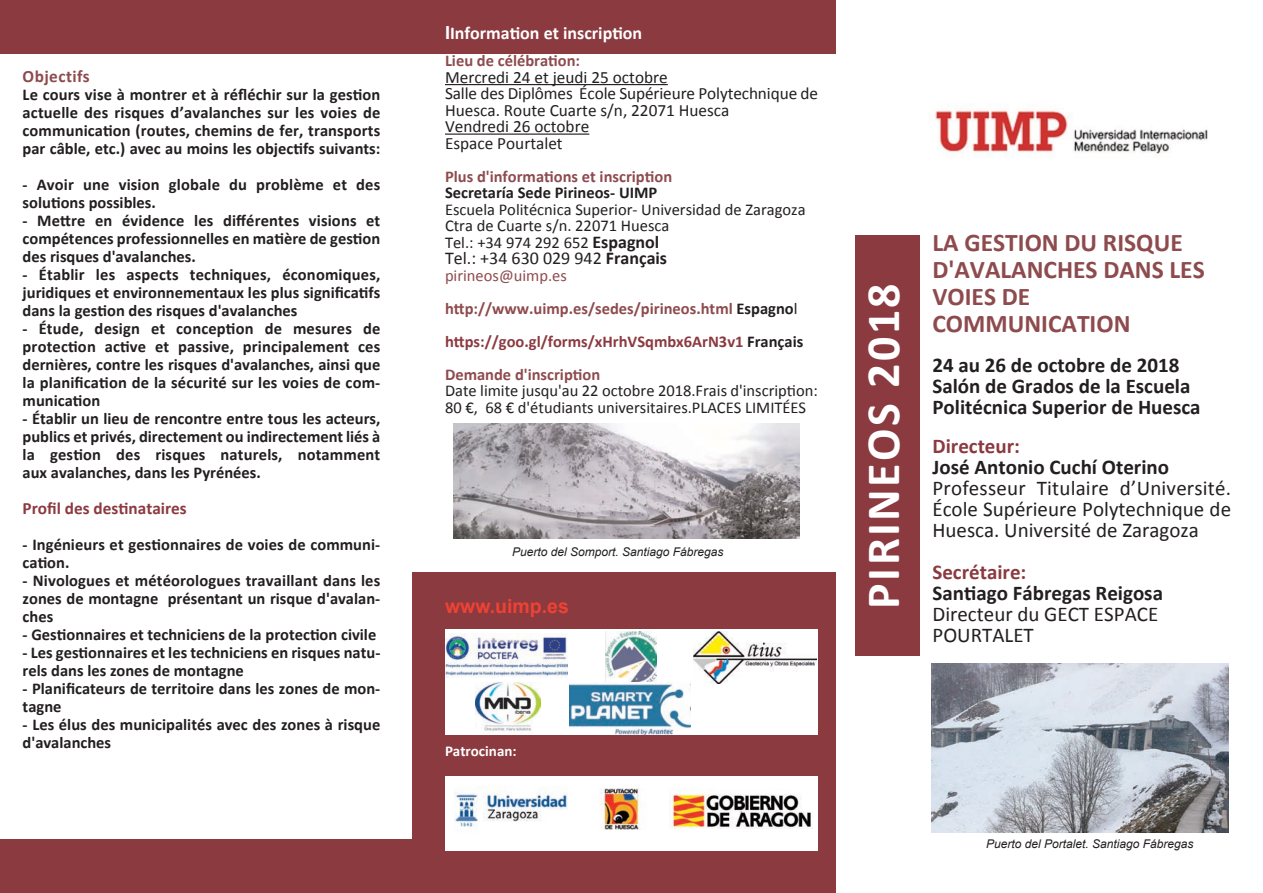
<style>
.page{position:relative;width:1263px;height:893px;background:#fff}
.page>*{position:absolute;margin:0;border:0;box-sizing:border-box;transform-origin:0 0}
.t1{font:700 48px "Calibri";letter-spacing:.05em;color:#fff}
.t2{font:700 25.5px/27px "Calibri";color:#8e4b4e}
.t3{font:21px/21px "Calibri";color:#231f20;text-align:justify}
.t4{font:700 21px/21px "Calibri";color:#231f20}
.t5{font:700 21px "Calibri";color:#8b3a40}
.t6{font:700 19.5px "Arial";color:#ee4234}
.t7{font:18px "Calibri";color:#231f20}
.t8{font:700 18px "Calibri";color:#fff}
.t9{font:17.25px/16.5px "Calibri";color:#231f20}
.t10{font:700 17.25px "Calibri";color:#8b3a40}
.t11{font:700 17.25px "Calibri";letter-spacing:.025em;color:#8e4b4e}
.t12{font:700 16.5px/18px "Calibri";color:#231f20;text-align:justify}
.t13{font:16.5px/16.5px "Calibri";color:#231f20}
.t14{font:700 16.5px/33px "Calibri";color:#8e4b4e}
.t15{font:700 15px "Calibri";color:#fff}
.t16{font:italic 12px "Arial";color:#231f20}
.s1{font-family:"Arial"}
.s2{font-weight:700;font-size:18px}
.s3{font-weight:700}
.s4{font-weight:400}
.s5{color:#231f20}
.s6{font-weight:400;color:#231f20}
.s7{color:#8b3a40}
</style>
<div class="page">
<div style="left:412px;top:573px;width:424px;height:320px;background:#8b3a40"></div>
<div style="left:855px;top:236px;width:64px;height:420px;background:#8b3a40"></div>
<div style="left:0;top:0;width:836px;height:54px;background:#8b3a40"></div>
<hr style="left:445px;top:84px;width:223px;height:1px;background:#231f20">
<hr style="left:445px;top:134px;width:144px;height:1px;background:#231f20">
<div style="left:580px;top:776px;width:89px;height:74px;background:#fff"></div>
<img style="left:600px;top:789px;width:41px;height:41px">
<div style="left:668px;top:776px;width:150px;height:74px;background:#fff"></div>
<img style="left:672px;top:794px;width:141px;height:35px">
<div style="left:445px;top:776px;width:134px;height:74px;background:#fff"></div>
<img style="left:455px;top:790px;width:112px;height:37px">
<div style="left:0;top:839px;width:427px;height:54px;background:#8b3a40"></div>
<img style="left:935px;top:108px;width:273px;height:48px">
<div style="left:445px;top:629px;width:125px;height:53px;background:#fff"></div>
<img style="left:445px;top:633px;width:123px;height:45px">
<div style="left:568px;top:629px;width:125px;height:53px;background:#fff"></div>
<img style="left:606px;top:631px;width:51px;height:51px">
<img style="left:931px;top:663px;width:298px;height:170px">
<div style="left:692px;top:629px;width:126px;height:52px;background:#fff"></div>
<img style="left:453px;top:424px;width:346px;height:115px">
<div style="left:445px;top:682px;width:126px;height:52px;background:#fff"></div>
<img style="left:476px;top:682px;width:64px;height:49px">
<img style="left:569px;top:682px;width:123px;height:52px">
<div style="left:692px;top:682px;width:126px;height:52px;background:#fff"></div>
<div style="left:692px;top:631px;width:126px;height:53px;background:#fff"></div>
<img style="left:694px;top:631px;width:122px;height:53px">
<p class="t11" style="left:23px;top:69px;width:69px">Objectifs</p>
<p class="t12" style="left:23px;top:87px;width:359px">Le cours vise à montrer et à réfléchir sur la gestion actuelle des risques d’avalanches sur les voies de communication (routes, chemins de fer, transports par câble, etc.) avec au moins les objectifs suivants:</p>
<p class="t12" style="left:23px;top:177px;width:359px">- Avoir une vision globale du problème et des solutions possibles.</p>
<p class="t12" style="left:23px;top:213px;width:359px">- Mettre en évidence les différentes visions et compétences professionnelles en matière de gestion des risques d'avalanches.</p>
<p class="t12" style="left:23px;top:267px;width:359px">- Établir les aspects techniques, économiques, juridiques et environnementaux les plus significatifs dans la gestion des risques d'avalanches</p>
<p class="t12" style="left:23px;top:321px;width:359px">- Étude, design et conception de mesures de protection active et passive, principalement ces dernières, contre les risques d'avalanches, ainsi que la planification de la sécurité sur les voies de com&shy;munication</p>
<p class="t12" style="left:23px;top:411px;width:359px">- Établir un lieu de rencontre entre tous les acteurs, publics et privés, directement ou indirectement liés à la gestion des risques naturels, notamment aux avalanches, dans les Pyrénées.</p>
<p class="t10" style="left:23px;top:501px;width:166px">Profil des destinataires</p>
<p class="t12" style="left:23px;top:537px;width:359px">- Ingénieurs et gestionnaires de voies de communi&shy;cation.</p>
<p class="t12" style="left:23px;top:573px;width:359px">- Nivologues et météorologues travaillant dans les zones de montagne présentant un risque d'avalan&shy;ches</p>
<p class="t12" style="left:23px;top:627px;width:355px">- Gestionnaires et techniciens de la protection civile</p>
<p class="t12" style="left:23px;top:645px;width:359px">- Les gestionnaires et les techniciens en risques natu&shy;rels dans les zones de montagne</p>
<p class="t12" style="left:23px;top:681px;width:359px">- Planificateurs de territoire dans les zones de mon&shy;tagne</p>
<p class="t12" style="left:23px;top:717px;width:359px">- Les élus des municipalités avec des zones à risque d'avalanches</p>
<p class="t8" style="left:445px;top:26px;width:199px"><span class="s1">I</span>Information et inscription</p>
<p class="t14" style="left:445px;top:46px;width:137px">Lieu de célébration:</p>
<p class="t9" style="left:445px;top:70px;width:374px">Mercredi 24 et jeudi 25 octobre<br>Salle des Diplômes École Supérieure Polytechnique de<br>Huesca. Route Cuarte s/n, 22071 Huesca<br>Vendredi 26 octobre<br>Espace Pourtalet</p>
<p class="t14" style="left:445px;top:161px;width:229px">Plus d'informations et inscription</p>
<p class="t12" style="left:445px;top:185px;width:214px">Secretaría Sede Pirineos- UIMP</p>
<p class="t13" style="left:445px;top:202px;width:362px">Escuela Politécnica Superior- Universidad de Zaragoza<br>Ctra de Cuarte s/n. 22071 Huesca<br>Tel.: +34 974 292 652 <span class="s2">Espagnol</span></p>
<p class="t7" style="left:445px;top:251px;width:224px">Tel.: +34 630 029 942 <span class="s3">Français</span></p>
<p class="t14" style="left:445px;top:260px;width:360px"><span class="s4">pirineos@uimp.es </span>http://www.uimp.es/sedes/pirineos.html <span class="s5">Espagno</span><span class="s6">l </span><span class="s7">https://goo.gl/forms/xHrhVSqmbx6ArN3v1</span> <span class="s5">Français </span>Demande d'inscription</p>
<p class="t13" style="left:445px;top:384px;width:374px">Date limite jusqu'au 22 octobre 2018.Frais d'inscription:<br>80 €, 68 € d'étudiants universitaires.PLACES LIMITÉES</p>
<p class="t16" style="left:512px;top:545px;width:213px">Puerto del Somport. Santiago Fábregas</p>
<p class="t6" style="left:445px;top:596px;width:125px">www.uimp.es</p>
<p class="t15" style="left:445px;top:745px;width:73px">Patrocinan:</p>
<h1 class="t1" style="left:863px;top:609px;width:327px;rotate:-90deg">PIRINEOS 2018</h1>
<h2 class="t2" style="left:932px;top:231px;width:274px">LA GESTION DU RISQUE<br>D'AVALANCHES DANS LES<br>VOIES DE<br>COMMUNICATION</h2>
<p class="t4" style="left:932px;top:356px;width:270px">24 au 26 de octobre de 2018<br>Salón de Grados de la Escuela<br>Politécnica Superior de Huesca</p>
<p class="t5" style="left:932px;top:437px;width:89px">Directeur:</p>
<p class="t4" style="left:932px;top:458px;width:238px">José Antonio Cuchí Oterino</p>
<p class="t3" style="left:932px;top:479px;width:300px">Professeur Titulaire d’Université.<br>École Supérieure Polytechnique de Huesca. Université de Zaragoza</p>
<p class="t5" style="left:932px;top:563px;width:95px">Secrétaire:</p>
<p class="t4" style="left:932px;top:584px;width:232px">Santiago Fábregas Reigosa</p>
<p class="t3" style="left:932px;top:605px;width:227px">Directeur du GECT ESPACE<br>POURTALET</p>
<p class="t16" style="left:986px;top:837px;width:209px">Puerto del Portalet. Santiago Fábregas</p>
</div>
